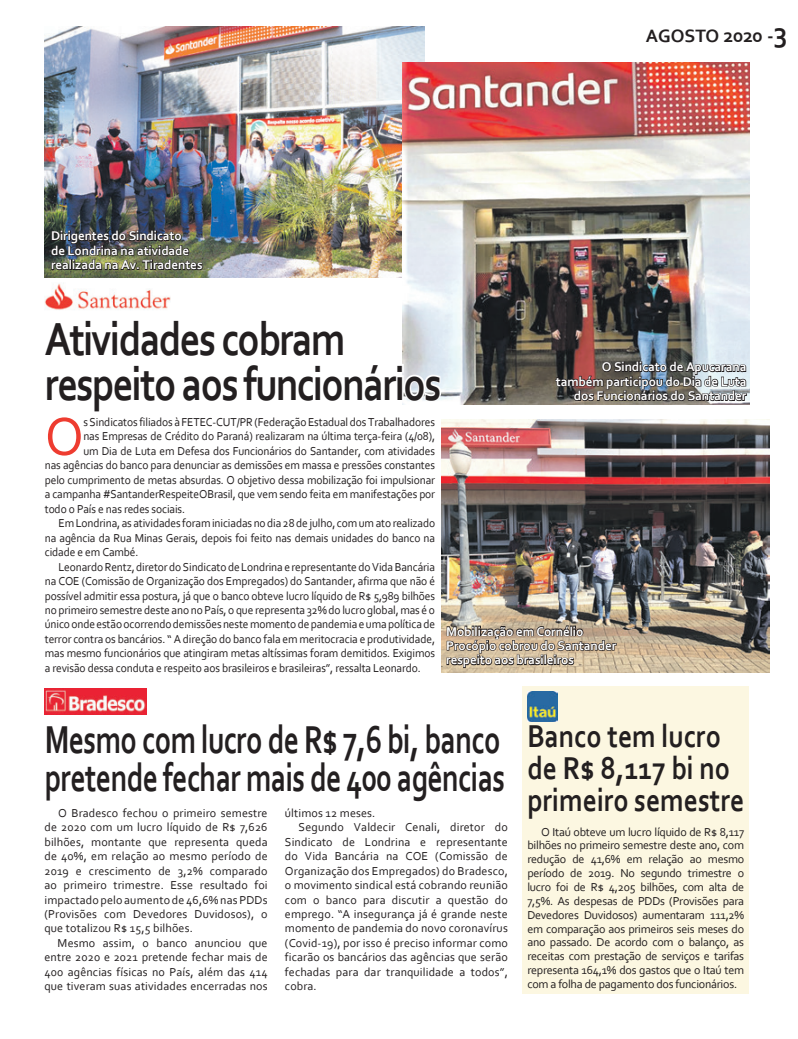
<style>
.page{position:relative;width:798px;height:1039px;background:#fff}
.page>*{position:absolute;margin:0;border:0;box-sizing:border-box;transform-origin:0 0}
.t1{font:56.25px "Corbel";color:#ee3c30;scale:.95 1}
.t2{font:700 48.5px/44.5px "Corbel";letter-spacing:-.04em;color:#231f20;scale:.83 1}
.t3{font:700 40.75px/38.5px "Corbel";letter-spacing:-.02em;color:#231f20;scale:.73 1}
.t4{font:700 33.12px/32px "Corbel";color:#231f20;scale:.84 1}
.t5{font:700 18.75px "Corbel";color:#231f20}
.t6{font:700 13.25px/14.5px "Corbel";letter-spacing:-.01em;color:#fff}
.t7{font:12px "Corbel";letter-spacing:-.01em;color:#231f20;scale:.95 1}
.t8{font:12px/14.5px "Corbel";letter-spacing:-.01em;color:#231f20;text-align:justify}
.t9{font:12px "Corbel";letter-spacing:.01em;color:#231f20}
.s1{font-size:20px}
.s2{font-size:28.75px}
</style>
<div class="page">
<img style="left:44px;top:26px;width:380px;height:252px">
<img style="left:402px;top:62px;width:347px;height:342px">
<div style="left:522px;top:686px;width:227px;height:307px;background:#fcf7e1"></div>
<img style="left:50px;top:215px;width:153px;height:63px">
<img style="left:44px;top:688px;width:102px;height:26px">
<img style="left:527px;top:691px;width:30px;height:30px">
<img style="left:45px;top:283px;width:126px;height:27px">
<svg style="left:402px;top:318px;width:41px;height:87px"></svg>
<img style="left:442px;top:419px;width:327px;height:253px">
<img style="left:554px;top:345px;width:193px;height:60px">
<svg style="left:445px;top:609px;width:172px;height:64px;background:#9b8c79"></svg>
<p class="t6" style="left:51px;top:228px;width:153px">Dirigentes do Sindicato<br>de Londrina na atividade realizada na Av. Tiradentes</p>
<h2 class="t2" style="left:45px;top:315px;width:479px">Atividades cobram respeito aos funcionários</h2>
<h3 class="t5" style="left:645px;top:24px;width:143px">AGOSTO <span class="s1">2020 -</span><span class="s2">3</span></h3>
<p class="t6" style="left:555px;top:359px;width:192px;text-align:right">O Sindicato de Apucarana também participou do Dia de Luta dos Funcionários do Santander</p>
<h1 class="t1" style="left:45px;top:401px;width:43px">O</h1>
<p class="t7" style="left:83px;top:414px;width:371px">s Sindicatos filiados à FETEC-CUT/PR (Federação Estadual dos Trabalhadores</p>
<p class="t7" style="left:83px;top:429px;width:371px">nas Empresas de Crédito do Paraná) realizaram na última terça-feira (4/08),</p>
<p class="t7" style="left:83px;top:443px;width:371px">um Dia de Luta em Defesa dos Funcionários do Santander, com atividades</p>
<p class="t7" style="left:45px;top:458px;width:412px">nas agências do banco para denunciar as demissões em massa e pressões constantes</p>
<p class="t7" style="left:45px;top:472px;width:412px">pelo cumprimento de metas absurdas. O objetivo dessa mobilização foi impulsionar</p>
<p class="t7" style="left:45px;top:486px;width:412px">a campanha #SantanderRespeiteOBrasil, que vem sendo feita em manifestações por</p>
<p class="t7" style="left:45px;top:501px;width:149px">todo o País e nas redes sociais.</p>
<p class="t7" style="left:58px;top:515px;width:398px">Em Londrina, as atividades foram iniciadas no dia 28 de julho, com um ato realizado</p>
<p class="t7" style="left:45px;top:530px;width:412px">na agência da Rua Minas Gerais, depois foi feito nas demais unidades do banco na</p>
<p class="t7" style="left:45px;top:544px;width:100px">cidade e em Cambé.</p>
<p class="t7" style="left:58px;top:559px;width:398px">Leonardo Rentz, diretor do Sindicato de Londrina e representante do Vida Bancária</p>
<p class="t7" style="left:45px;top:573px;width:412px">na COE (Comissão de Organização dos Empregados) do Santander, afirma que não é</p>
<p class="t7" style="left:45px;top:588px;width:412px">possível admitir essa postura, já que o banco obteve lucro líquido de R$ 5,989 bilhões</p>
<p class="t7" style="left:45px;top:602px;width:412px">no primeiro semestre deste ano no País, o que representa 32% do lucro global, mas é o</p>
<p class="t7" style="left:45px;top:617px;width:412px">único onde estão ocorrendo demissões neste momento de pandemia e uma política de</p>
<p class="t7" style="left:45px;top:631px;width:412px">terror contra os bancários. “ A direção do banco fala em meritocracia e produtividade,</p>
<p class="t7" style="left:45px;top:645px;width:412px">mas mesmo funcionários que atingiram metas altíssimas foram demitidos. Exigimos</p>
<p class="t7" style="left:45px;top:660px;width:397px">a revisão dessa conduta e respeito aos brasileiros e brasileiras”, ressalta Leonardo.</p>
<p class="t6" style="left:446px;top:623px;width:171px">Mobilização em Cornélio<br>Procópio cobrou do Santander respeito aos brasileiros</p>
<h3 class="t3" style="left:45px;top:718px;width:632px">Mesmo com lucro de R$ 7,6 bi, banco pretende fechar mais de 400 agências</h3>
<p class="t8" style="left:44px;top:805px;width:225px;text-indent:14px">O Bradesco fechou o primeiro semestre de 2020 com um lucro líquido de R$ 7,626 bilhões, montante que representa queda de 40%, em relação ao mesmo período de 2019 e crescimento de 3,2% comparado ao primeiro trimestre. Esse resultado foi impactado pelo aumento de 46,6% nas PDDs (Provisões com Devedores Duvidosos), o que totalizou R$ 15,5 bilhões.</p>
<p class="t8" style="left:44px;top:935px;width:224px;text-indent:13px">Mesmo assim, o banco anunciou que entre 2020 e 2021 pretende fechar mais de 400 agências físicas no País, além das 414 que tiveram suas atividades encerradas nos</p>
<p class="t9" style="left:285px;top:805px;width:92px">últimos 12 meses.</p>
<p class="t9" style="left:298px;top:819px;width:211px">Segundo Valdecir Cenali, diretor do</p>
<p class="t9" style="left:285px;top:834px;width:224px">Sindicato de Londrina e representante</p>
<p class="t9" style="left:285px;top:848px;width:224px">do Vida Bancária na COE (Comissão de</p>
<p class="t9" style="left:285px;top:863px;width:224px">Organização dos Empregados) do Bradesco,</p>
<p class="t9" style="left:285px;top:877px;width:224px">o movimento sindical está cobrando reunião</p>
<p class="t9" style="left:285px;top:891px;width:224px">com o banco para discutir a questão do</p>
<p class="t9" style="left:285px;top:906px;width:224px">emprego. “A insegurança já é grande neste</p>
<p class="t9" style="left:285px;top:920px;width:224px">momento de pandemia do novo coronavírus</p>
<p class="t9" style="left:285px;top:935px;width:224px">(Covid-19), por isso é preciso informar como</p>
<p class="t9" style="left:285px;top:949px;width:224px">ficarão os bancários das agências que serão</p>
<p class="t9" style="left:285px;top:964px;width:224px">fechadas para dar tranquilidade a todos”,</p>
<p class="t8" style="left:285px;top:978px;width:33px">cobra.</p>
<h3 class="t4" style="left:527px;top:719px;width:260px">Banco tem lucro de R$ 8,117 bi no primeiro semestre</h3>
<p class="t8" style="left:527px;top:824px;width:218px;line-height:13.9px;text-indent:14px">O Itaú obteve um lucro líquido de R$ 8,117 bilhões no primeiro semestre deste ano, com redução de 41,6% em relação ao mesmo período de 2019. No segundo trimestre o lucro foi de R$ 4,205 bilhões, com alta de 7,5%. As despesas de PDDs (Provisões para Devedores Duvidosos) aumentaram 111,2% em comparação aos primeiros seis meses do ano passado. De acordo com o balanço, as receitas com prestação de serviços e tarifas representa 164,1% dos gastos que o Itaú tem com a folha de pagamento dos funcionários.</p>
</div>
